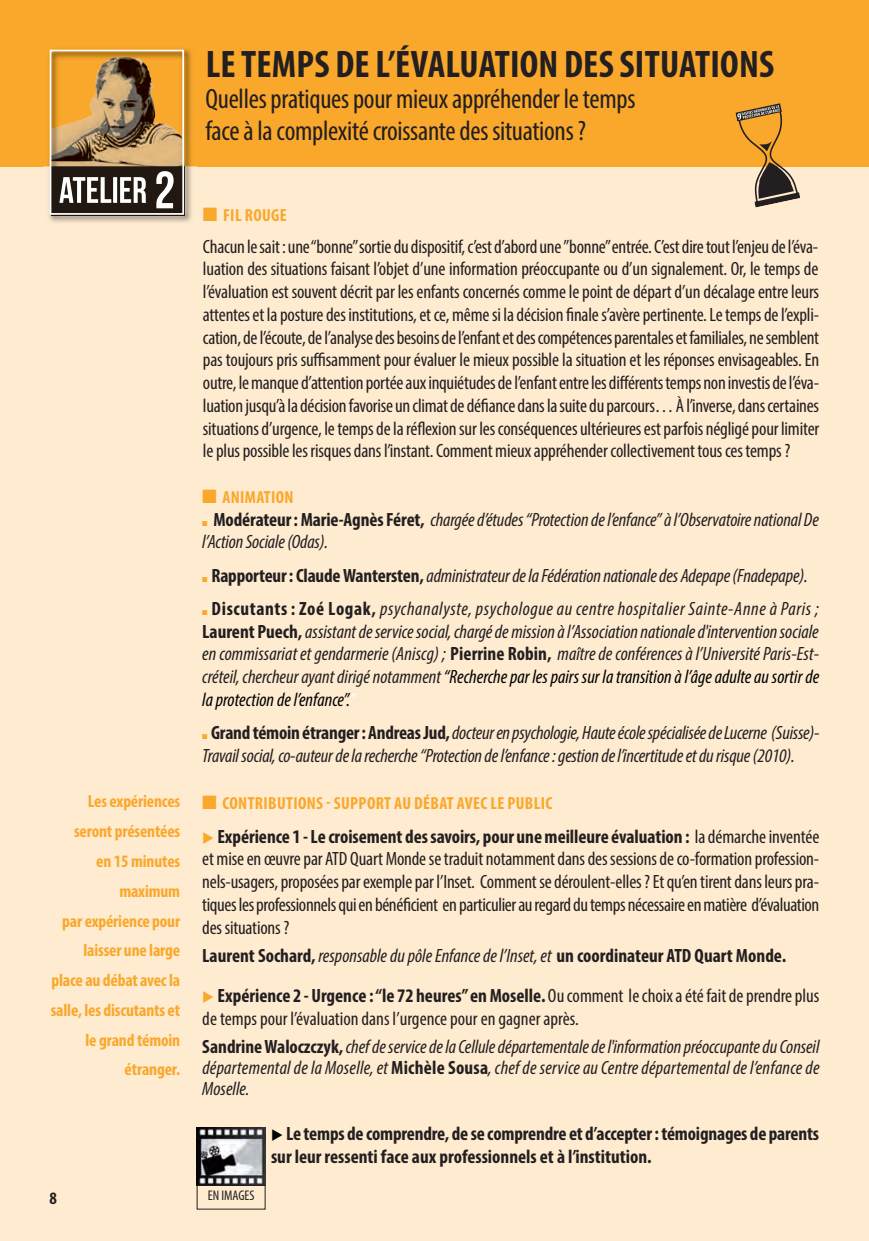
<style>
.page{position:relative;width:869px;height:1241px;background:#fff}
.page>*{position:absolute;margin:0;border:0;box-sizing:border-box;transform-origin:0 0}
.t1{font:700 condensed 38.5px "Myriad Pro";letter-spacing:.005em;color:#231f20}
.t2{font:condensed 28px/31.5px "Myriad Pro";letter-spacing:-.01em;color:#231f20}
.t3{font:condensed 19.25px/22.8px "Myriad Pro";letter-spacing:-.01em;color:#231f20;text-align:justify}
.t4{font:italic condensed 19.25px/22.8px "Myriad Pro";letter-spacing:-.01em;color:#231f20;text-align:justify}
.t5{font:700 condensed 19.25px/22.8px "Myriad Pro";color:#231f20}
.t6{font:700 condensed 17.5px/29.8px "Myriad Pro";letter-spacing:-.01em;color:#faa82c;text-align:right}
.t7{font:700 condensed 17.5px "Myriad Pro";letter-spacing:.02em;color:#faa82c}
.t8{font:700 condensed 17.5px "Myriad Pro";color:#231f20}
.t9{font:condensed 14px "Myriad Pro";color:#231f20}
.s1{color:#faa82c}
.s2{font-weight:700;font-style:normal}
.s3{font-weight:700;font-style:normal;color:#201e20}
.s4{color:#201e20}
.s5{color:#000}
.s6{color:#fff}
.s7{font-weight:700}
.s8{font-weight:400;font-style:italic}
</style>
<div class="page">
<div style="left:0;top:1px;width:868px;height:1239px;background:#feebd0"></div>
<div style="left:0;top:0;width:868px;height:166px;background:#faa82c"></div>
<img style="left:43px;top:49px;width:154px;height:173px">
<div style="left:53px;top:166px;width:128px;height:46px;background:#211911"></div>
<img style="left:150px;top:80px;width:31px;height:60px">
<img style="left:53px;top:93px;width:43px;height:73px">
<img style="left:59px;top:177px;width:87px;height:26px">
<img style="left:156px;top:171px;width:17px;height:37px">
<div style="left:50px;top:50px;width:134px;height:165px;border:2px solid #fff"></div>
<svg style="left:735px;top:103px;width:65px;height:104px"></svg>
<img style="left:196px;top:1127px;width:70px;height:58px">
<div style="left:197px;top:1184px;width:68px;height:24px;border:1px solid #231f20"></div>
<h1 class="t1" style="left:206px;top:50px;width:569px">LE TEMPS DE L’ÉVALUATION DES SITUATIONS</h1>
<h2 class="t2" style="left:205px;top:85px;width:431px">Quelles pratiques pour mieux appréhender le temps face à la complexité croissante des situations ?</h2>
<p class="t6" style="left:51px;top:788px;width:131px">Les expériences seront présentées<br>en 15 minutes maximum<br>par expérience pour laisser une large place au débat avec la salle, les discutants et le grand témoin étranger.</p>
<p class="t8" style="left:50px;top:1191px;width:9px">8</p>
<p class="t7" style="left:203px;top:209px;width:85px">■ FIL ROUGE</p>
<p class="t3" style="left:203px;top:236px;width:617px">Chacun le sait : une “bonne” sortie du dispositif, c’est d’abord une ”bonne” entrée. C’est dire tout l’enjeu de l’éva&shy;luation des situations faisant l’objet d’une information préoccupante ou d’un signalement. Or, le temps de l’évaluation est souvent décrit par les enfants concernés comme le point de départ d’un décalage entre leurs attentes et la posture des institutions, et ce, même si la décision finale s’avère pertinente. Le temps de l’expli&shy;cation, de l’écoute, de l’analyse des besoins de l’enfant et des compétences parentales et familiales, ne semblent pas toujours pris suffisamment pour évaluer le mieux possible la situation et les réponses envisageables. En outre, le manque d’attention portée aux inquiétudes de l’enfant entre les différents temps non investis de l’éva&shy;luation jusqu’à la décision favorise un climat de défiance dans la suite du parcours… À l’inverse, dans certaines situations d’urgence, le temps de la réflexion sur les conséquences ultérieures est parfois négligé pour limiter le plus possible les risques dans l’instant. Comment mieux appréhender collectivement tous ces temps ?</p>
<p class="t7" style="left:202px;top:490px;width:93px">■ ANIMATION</p>
<p class="t4" style="left:202px;top:509px;width:617px"><span class="s1">■</span> <span class="s2">Modérateur : Marie-Agnès Féret,</span> chargée d’études “Protection de l’enfance” à l’Observatoire national De l’Action Sociale (Odas).</p>
<p class="t4" style="left:202px;top:565px;width:606px"><span class="s1">■</span> <span class="s2">Rapporteur : Claude Wantersten,</span> administrateur de la Fédération nationale des Adepape (Fnadepape).</p>
<p class="t4" style="left:202px;top:598px;width:618px"><span class="s1">■</span> <span class="s3">Discutants :</span> <span class="s2">Zoé Logak,</span> psychanalyste, psychologue au centre hospitalier Sainte-Anne à Paris ; <span class="s3">Laurent Puech,</span> <span class="s4">assistant de service social, chargé de mission à l’Association nationale d'intervention sociale en commissariat et gendarmerie (Aniscg) ;</span> <span class="s2">Pierrine Robin,</span> maître de conférences à l’Université Paris-Est&shy;créteil, chercheur ayant dirigé notamment <span class="s5">“Recherche par les pairs sur la transition à l’âge adulte au sortir de la protection de l’enfance”.</span><span class="s6">”</span></p>
<p class="t4" style="left:202px;top:723px;width:618px"><span class="s1">■</span> <span class="s2">Grand témoin étranger : Andreas Jud,</span> docteur en psychologie, Haute école spécialisée de Lucerne (Suisse)-<br>Travail social, co-auteur de la recherche “Protection de l’enfance : gestion de l’incertitude et du risque (2010).</p>
<p class="t7" style="left:202px;top:797px;width:351px">■ CONTRIBUTIONS - SUPPORT AU DÉBAT AVEC LE PUBLIC</p>
<p class="t3" style="left:202px;top:826px;width:618px"><span class="s1">◆</span> <span class="s7">Expérience 1 - Le croisement des savoirs, pour une meilleure évaluation :</span> la démarche inventée et mise en œuvre par ATD Quart Monde se traduit notamment dans des sessions de co-formation profession&shy;nels-usagers, proposées par exemple par l’Inset. Comment se déroulent-elles ? Et qu’en tirent dans leurs pra&shy;tiques les professionnels qui en bénéficient en particulier au regard du temps nécessaire en matière d’évaluation des situations ?</p>
<p class="t5" style="left:202px;top:945px;width:585px">Laurent Sochard, <span class="s8">responsable du pôle Enfance de l’Inset, et</span> un coordinateur ATD Quart Monde.</p>
<p class="t3" style="left:202px;top:985px;width:618px"><span class="s1">◆</span> <span class="s7">Expérience 2 - Urgence : “le 72 heures” en Moselle.</span> Ou comment le choix a été fait de prendre plus de temps pour l’évaluation dans l’urgence pour en gagner après.</p>
<p class="t4" style="left:202px;top:1037px;width:618px;line-height:21px"><span class="s2">Sandrine Waloczczyk,</span>chef de service de la Cellule départementale de l'information préoccupante du Conseil départemental de la Moselle, et <span class="s2">Michèle Sousa</span>, chef de service au Centre départemental de l’enfance de Moselle.</p>
<p class="t5" style="left:271px;top:1123px;width:549px"><span class="s5">◆</span> Le temps de comprendre, de se comprendre et d’accepter : témoignages de parents sur leur ressenti face aux professionnels et à l’institution.</p>
<p class="t9" style="left:208px;top:1189px;width:48px">EN IMAGES</p>
</div>
